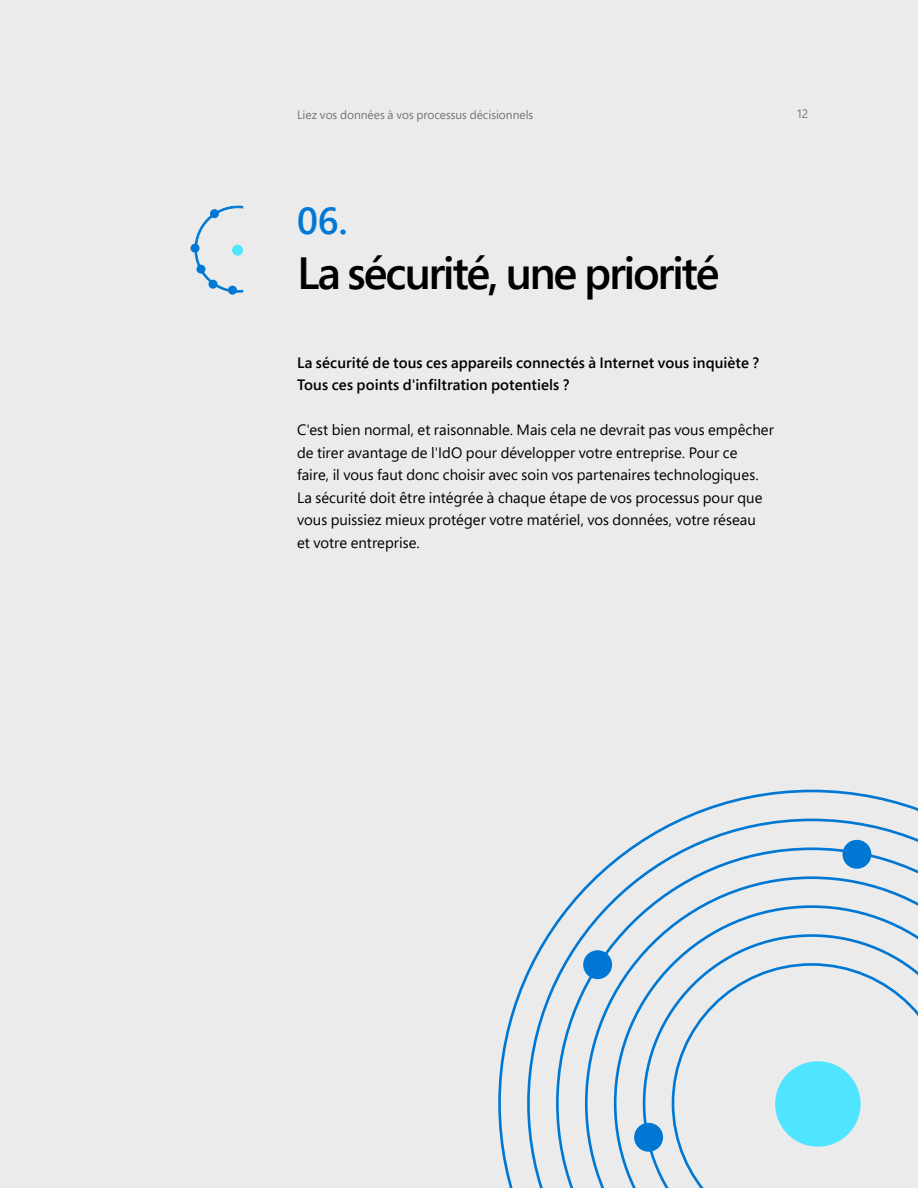
<style>
.page{position:relative;width:918px;height:1188px;background:#ebebeb}
.page>*{position:absolute;margin:0;border:0;box-sizing:border-box;transform-origin:0 0}
.t1{font:600 45px "Segoe Pro";letter-spacing:-.05em;color:#000}
.t2{font:600 37.5px "Segoe Pro";color:#0078d7}
.t3{font:15px/22.5px "Segoe Pro";color:#000}
.t4{font:600 15px/22.5px "Segoe Pro";letter-spacing:.005em;color:#000}
.t5{font:12px "Segoe Pro";color:#757575}
</style>
<div class="page">
<svg style="left:194px;top:205px;width:49px;height:88px"></svg>
<div style="left:232px;top:245px;width:11px;height:11px;background:#4fe6ff;border-radius:50%"></div>
<div style="left:210px;top:209px;width:9px;height:9px;background:#0078d4;border-radius:50%"></div>
<div style="left:228px;top:286px;width:9px;height:9px;background:#0078d4;border-radius:50%"></div>
<div style="left:208px;top:280px;width:10px;height:9px;background:#0078d4;border-radius:50%"></div>
<div style="left:196px;top:265px;width:10px;height:9px;background:#0078d4;border-radius:50%"></div>
<div style="left:190px;top:244px;width:10px;height:9px;background:#0078d4;border-radius:50%"></div>
<svg style="left:498px;top:789px;width:420px;height:399px"></svg>
<div style="left:775px;top:1061px;width:86px;height:86px;background:#4fe4ff;border-radius:50%"></div>
<div style="left:583px;top:950px;width:29px;height:29px;background:#0078d3;border-radius:50%"></div>
<div style="left:842px;top:840px;width:29px;height:29px;background:#0078d3;border-radius:50%"></div>
<div style="left:634px;top:1123px;width:29px;height:29px;background:#0078d3;border-radius:50%"></div>
<p class="t5" style="left:297px;top:106px;width:238px">Liez vos données à vos processus décisionnels</p>
<p class="t5" style="left:797px;top:106px;width:13px">12</p>
<h2 class="t2" style="left:297px;top:195px;width:52px">06.</h2>
<h1 class="t1" style="left:297px;top:243px;width:424px">La sécurité, une priorité</h1>
<p class="t4" style="left:297px;top:351px;width:464px">La sécurité de tous ces appareils connectés à Internet vous inquiète ?<br>Tous ces points d'infiltration potentiels ?</p>
<p class="t3" style="left:297px;top:418px;width:478px">C'est bien normal, et raisonnable. Mais cela ne devrait pas vous empêcher de tirer avantage de l'IdO pour développer votre entreprise. Pour ce<br>faire, il vous faut donc choisir avec soin vos partenaires technologiques.<br>La sécurité doit être intégrée à chaque étape de vos processus pour que vous puissiez mieux protéger votre matériel, vos données, votre réseau<br>et votre entreprise.</p>
</div>
